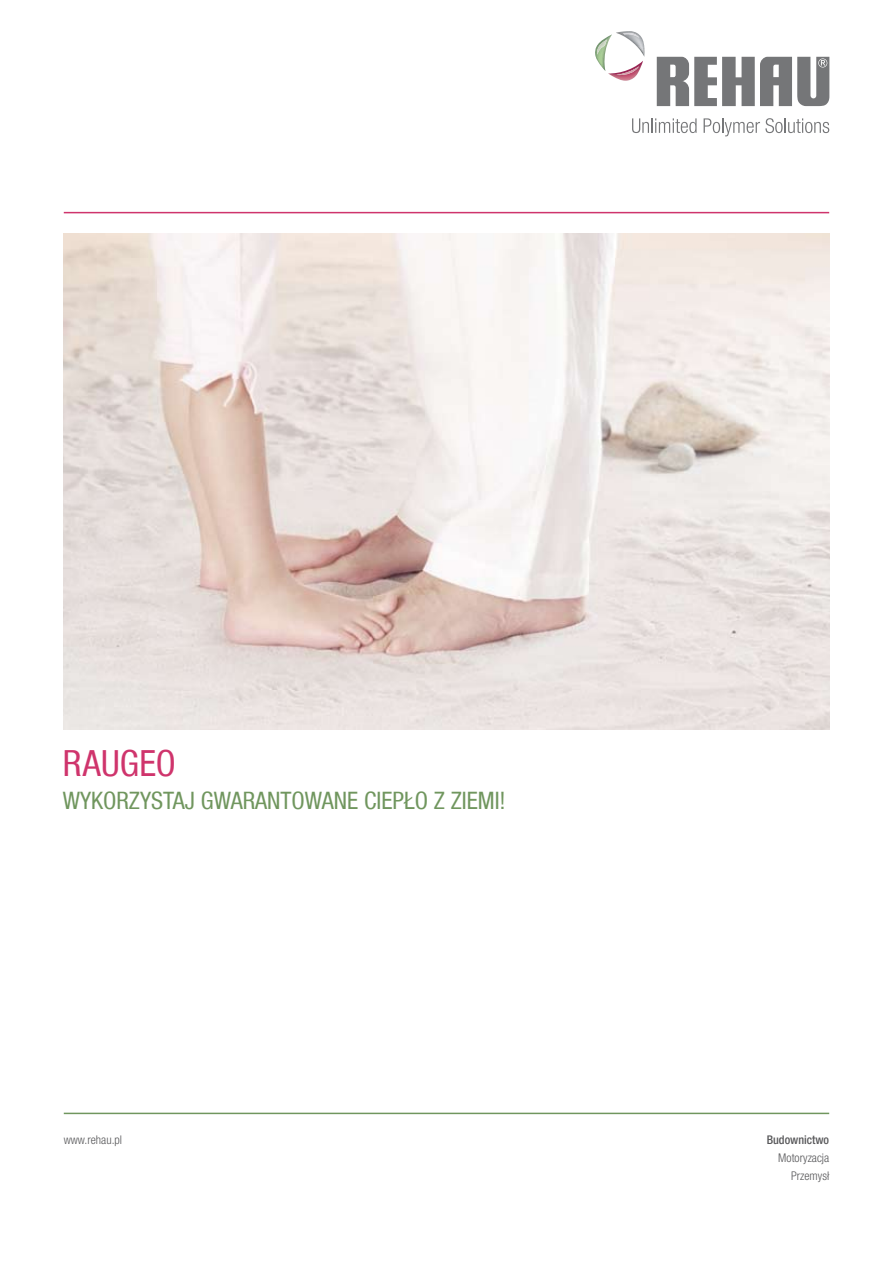
<style>
.page{position:relative;width:893px;height:1263px;background:#fff}
.page>*{position:absolute;margin:0;border:0;box-sizing:border-box;transform-origin:0 0}
.t1{font:condensed 36px "Helvetica Neue LT Com";letter-spacing:.005em;color:#cf346c}
.t2{font:condensed 24px "Helvetica Neue LT Com";color:#70965e}
.t3{font:300 condensed 12px/18px "Helvetica Neue LT Com";color:#58585a;text-align:right}
.t4{font:500 condensed 12px "Helvetica Neue LT Com";color:#58585a}
</style>
<div class="page">
<hr style="left:64px;top:212px;width:765px;height:1px;background:#cf346c">
<hr style="left:64px;top:1113px;width:765px;height:1px;background:#70965e">
<svg style="left:632px;top:118px;width:65px;height:15px"></svg>
<svg style="left:704px;top:118px;width:125px;height:18px"></svg>
<svg style="left:657px;top:57px;width:172px;height:49px"></svg>
<svg style="left:595px;top:31px;width:49px;height:50px"></svg>
<img style="left:597px;top:39px;width:10px;height:16px">
<img style="left:616px;top:66px;width:23px;height:9px">
<img style="left:623px;top:33px;width:16px;height:5px">
<img style="left:64px;top:234px;width:765px;height:495px">
<h1 class="t1" style="left:63px;top:742px;width:115px">RAUGEO</h1>
<p class="t2" style="left:63px;top:786px;width:445px">WYKORZYSTAJ GWARANTOWANE CIEPŁO Z ZIEMI!</p>
<p class="t3" style="left:64px;top:1131px;width:60px">www.rehau.pl</p>
<p class="t4" style="left:767px;top:1133px;width:64px">Budownictwo</p>
<p class="t3" style="left:778px;top:1149px;width:52px">Motoryzacja<br>Przemysł</p>
</div>
